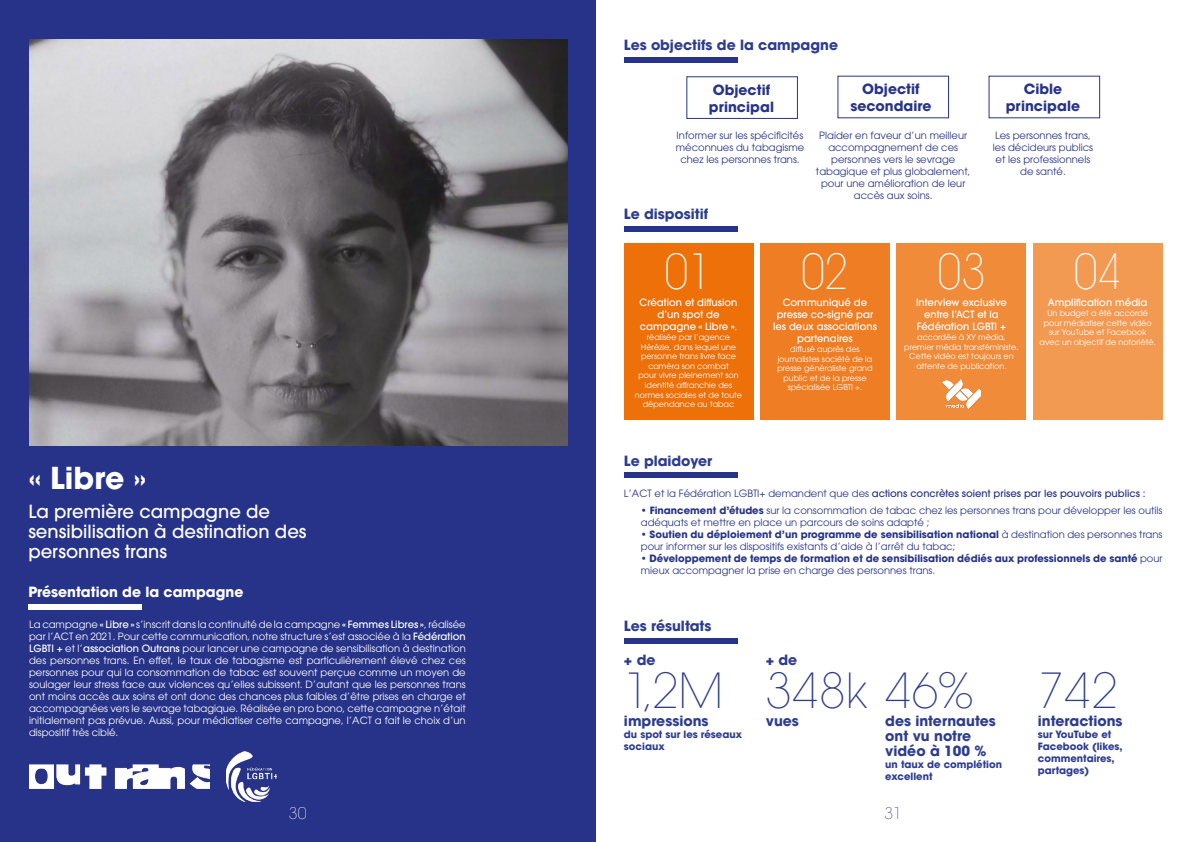
<style>
.page{position:relative;width:1191px;height:842px;background:#fff}
.page>*{position:absolute;margin:0;border:0;box-sizing:border-box;transform-origin:0 0}
.t1{font:200 48px "ITC Avant Garde Std";color:#2d3c8f}
.t2{font:200 condensed 48px "ITC Avant Garde Std";color:#fff}
.t3{font:700 30px "ITC Avant Garde Pro";color:#fff}
.t4{font:500 18px/20px "ITC Avant Garde Pro";color:#fff}
.t5{font:200 16px "ITC Avant Garde Std";color:#273389}
.t6{font:200 16px "ITC Avant Garde Std";color:#fff}
.t7{font:700 14px/15px "ITC Avant Garde Std";color:#2d3c8f}
.t8{font:700 14px/16.8px "ITC Avant Garde Std";color:#273389;text-align:center}
.t9{font:700 14px "ITC Avant Garde Std";color:#fff}
.t10{font:10px/12px "ITC Avant Garde Pro";color:#fff;text-align:justify}
.t11{font:10px/12px "ITC Avant Garde Pro";color:#273389;text-align:center}
.t12{font:500 10px/12px "ITC Avant Garde Pro";color:#fff;text-align:center}
.t13{font:700 10px/12px "ITC Avant Garde Pro";color:#273389}
.t14{font:700 10px/12px "ITC Avant Garde Std";color:#2d3c8f}
.t15{font:500 10px "ITC Avant Garde Pro";color:#273389}
.t16{font:8px/9.6px "ITC Avant Garde Pro";color:#fff;text-align:center}
.s1{font-weight:500}
.s2{font-weight:400;font-size:8px}
.s3{font-weight:400}
.s4{font-weight:700}
</style>
<div class="page">
<div style="left:0;top:0;width:595px;height:842px;background:#273389"></div>
<img style="left:29px;top:40px;width:538px;height:406px">
<div style="left:28px;top:604px;width:114px;height:6px;background:#fff"></div>
<img style="left:29px;top:764px;width:181px;height:25px">
<img style="left:227px;top:752px;width:50px;height:49px">
<div style="left:624px;top:243px;width:129px;height:177px;background:#ed7009"></div>
<div style="left:624px;top:226px;width:113px;height:6px;background:#273389"></div>
<div style="left:686px;top:76px;width:112px;height:43px;border:1px solid #273389"></div>
<div style="left:760px;top:243px;width:129px;height:177px;background:#ee7d23"></div>
<div style="left:896px;top:243px;width:130px;height:177px;background:#f08b39"></div>
<img style="left:942px;top:380px;width:38px;height:28px">
<div style="left:1033px;top:243px;width:129px;height:177px;background:#f39a52"></div>
<div style="left:624px;top:57px;width:113px;height:6px;background:#273389"></div>
<div style="left:624px;top:473px;width:113px;height:5px;background:#273389"></div>
<div style="left:624px;top:638px;width:113px;height:6px;background:#273389"></div>
<h2 class="t3" style="left:28px;top:457px;width:120px">« Libre »</h2>
<h3 class="t4" style="left:28px;top:501px;width:280px">La première campagne de sensibilisation à destination des personnes trans</h3>
<h3 class="t9" style="left:28px;top:583px;width:217px">Présentation de la campagne</h3>
<p class="t10" style="left:29px;top:618px;width:438px">La campagne <span class="s1">« Libre »</span> s’inscrit dans la continuité de la campagne <span class="s1">« Femmes Libres »</span>, réalisée par l’ACT en 2021. Pour cette communication, notre structure s’est associée à la <span class="s1">Fédération LGBTI +</span> et l’<span class="s1">association Outrans</span> pour lancer une campagne de sensibilisation à destination des personnes trans. En effet, le taux de tabagisme est particulièrement élevé chez ces personnes pour qui la consommation de tabac est souvent perçue comme un moyen de soulager leur stress face aux violences qu’elles subissent. D’autant que les personnes trans ont moins accès aux soins et ont donc des chances plus faibles d’être prises en charge et accompagnées vers le sevrage tabagique. Réalisée en pro bono, cette campagne n’était initialement pas prévue. Aussi, pour médiatiser cette campagne, l’ACT a fait le choix d’un dispositif très ciblé.</p>
<h3 class="t6" style="left:289px;top:803px;width:19px">30</h3>
<h3 class="t7" style="left:624px;top:37px;width:216px">Les objectifs de la campagne</h3>
<h3 class="t8" style="left:709px;top:81px;width:67px;text-align:left">Objectif principal</h3>
<p class="t11" style="left:676px;top:129px;width:130px">Informer sur les spécificités méconnues du tabagisme chez les personnes trans.</p>
<p class="t11" style="left:816px;top:129px;width:156px">Plaider en faveur d’un meilleur accompagnement de ces personnes vers le sevrage tabagique et plus globalement, pour une amélioration de leur accès aux soins.</p>
<p class="t11" style="left:993px;top:129px;width:102px">Les personnes trans, les décideurs publics et les professionnels de santé.</p>
<h3 class="t7" style="left:624px;top:206px;width:86px">Le dispositif</h3>
<h3 class="t8" style="left:850px;top:81px;width:82px">Objectif secondaire</h3>
<h3 class="t8" style="left:1006px;top:81px;width:76px">Cible principale</h3>
<h1 class="t2" style="left:664px;top:244px;width:49px">01</h1>
<p class="t12" style="left:639px;top:297px;width:99px">Création et diffusion d’un spot de campagne « Libre »<span class="s2">,</span></p>
<p class="t16" style="left:635px;top:332px;width:109px">réalisée par l’agence<br>Hérézie, dans lequel une personne trans livre face caméra son combat<br>pour vivre pleinement son identité affranchie des normes sociales et de toute dépendance au tabac</p>
<h3 class="t7" style="left:624px;top:453px;width:90px">Le plaidoyer</h3>
<h1 class="t2" style="left:801px;top:244px;width:49px">02</h1>
<p class="t12" style="left:773px;top:297px;width:105px">Communiqué de presse co-signé par les deux associations partenaires</p>
<p class="t16" style="left:777px;top:344px;width:97px">diffusé auprès des journalistes société de la presse généraliste grand public et de la presse spécialisée LGBTI +.</p>
<h1 class="t2" style="left:937px;top:244px;width:49px">03</h1>
<p class="t12" style="left:916px;top:297px;width:92px">Interview exclusive entre l’ACT et la<br>Fédération LGBTI +</p>
<p class="t16" style="left:904px;top:332px;width:116px">accordée à XY média, premier média transféministe.<br>Cette vidéo est toujours en attente de publication.</p>
<h1 class="t2" style="left:1073px;top:244px;width:49px">04</h1>
<p class="t12" style="left:1047px;top:297px;width:101px">Amplification média</p>
<p class="t16" style="left:1039px;top:308px;width:118px">Un budget a été accordé pour médiatiser cette vidéo sur YouTube et Facebook avec un objectif de notoriété.</p>
<p class="t15" style="left:624px;top:487px;width:523px"><span class="s3">L’ACT et la Fédération LGBTI+ demandent que des</span> actions concrètes soient prises par les pouvoirs publics :</p>
<p class="t11" style="left:641px;top:504px;width:523px;text-align:left">• <span class="s4">Financement d’études</span> sur la consommation de tabac chez les personnes trans pour développer les outils adéquats et mettre en place un parcours de soins adapté ;</p>
<p class="t11" style="left:641px;top:528px;width:523px;text-align:left">• <span class="s4">Soutien du déploiement d’un programme de sensibilisation national</span> à destination des personnes trans pour informer sur les dispositifs existants d’aide à l’arrêt du tabac;</p>
<p class="t13" style="left:641px;top:552px;width:523px"><span class="s3">•</span> Développement de temps de formation et de sensibilisation dédiés aux professionnels de santé <span class="s3">pour mieux accompagner la prise en charge des personnes trans.</span></p>
<h3 class="t7" style="left:624px;top:618px;width:89px">Les résultats</h3>
<h3 class="t7" style="left:624px;top:652px;width:33px">+ de</h3>
<h3 class="t7" style="left:765px;top:652px;width:33px">+ de</h3>
<h1 class="t1" style="left:624px;top:661px;width:101px">1,2M</h1>
<h3 class="t7" style="left:624px;top:713px;width:86px">impressions</h3>
<p class="t14" style="left:624px;top:728px;width:120px">du spot sur les réseaux sociaux</p>
<h1 class="t1" style="left:765px;top:661px;width:209px">348k 46%</h1>
<h3 class="t7" style="left:765px;top:713px;width:35px">vues</h3>
<h3 class="t7" style="left:885px;top:713px;width:112px">des internautes ont vu notre vidéo à 100 %</h3>
<p class="t14" style="left:885px;top:758px;width:118px">un taux de complétion excellent</p>
<h1 class="t1" style="left:1038px;top:661px;width:81px">742</h1>
<h3 class="t7" style="left:1038px;top:713px;width:86px">interactions</h3>
<p class="t14" style="left:1038px;top:728px;width:86px">sur YouTube et<br>Facebook (likes, commentaires, partages)</p>
<h3 class="t5" style="left:884px;top:803px;width:19px">31</h3>
</div>
